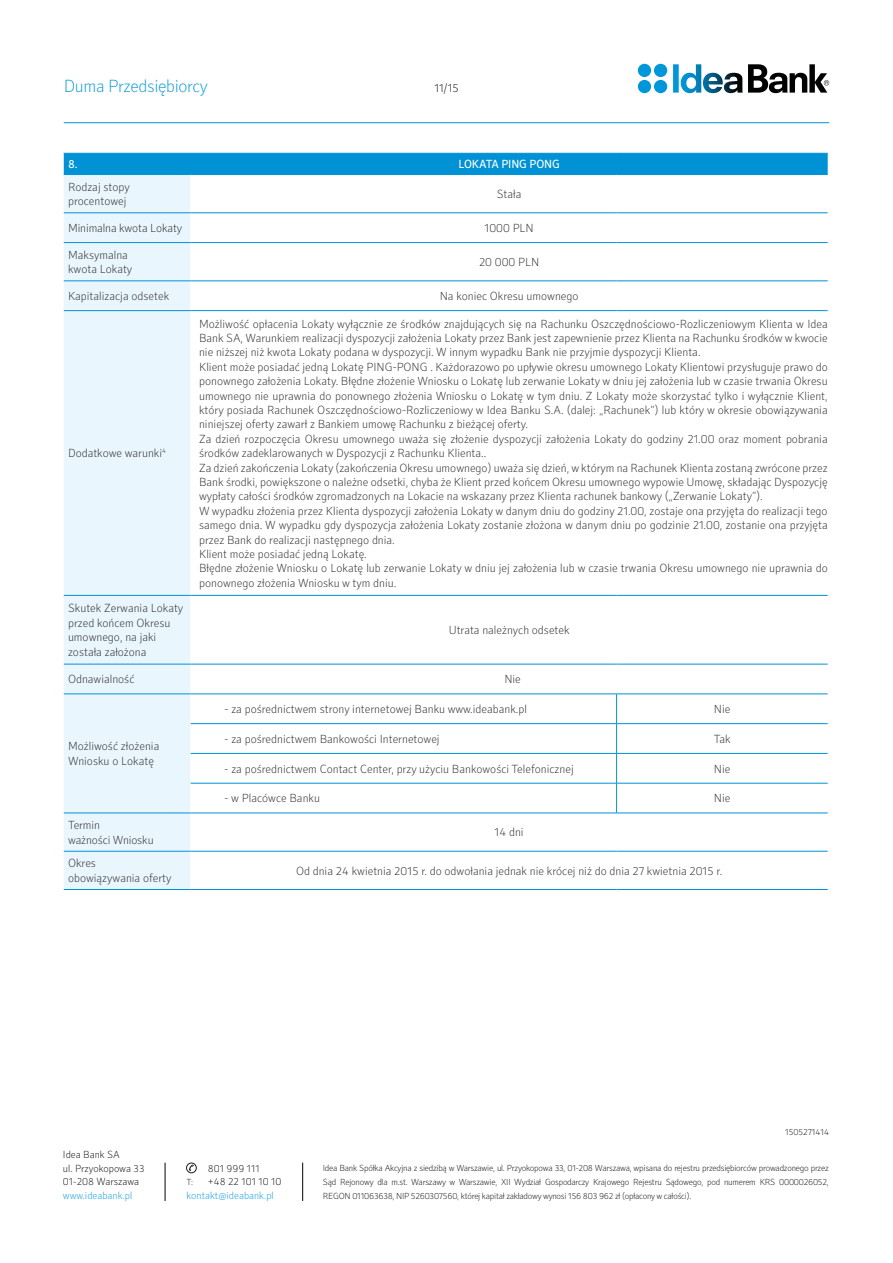
<style>
.page{position:relative;width:893px;height:1263px;background:#fff}
.page>*{position:absolute;margin:0;border:0;box-sizing:border-box;transform-origin:0 0}
.t1{font:100 18px "Secca";letter-spacing:-.02em;color:#0097da}
.t2{font:100 12px/14.4px "Secca";color:#1d1d1b}
.t3{font:12px "Secca";letter-spacing:-.05em;color:#fff}
.t4{font:100 12px "Secca";color:#020203}
.t5{font:100 10.5px/13.5px "Secca";color:#020203}
.t6{font:100 10.5px "Secca";color:#0097da}
.t7{font:100 9px/13.8px "Secca";letter-spacing:-.025em;color:#020203;text-align:justify}
</style>
<div class="page">
<hr style="left:64px;top:122px;width:765px;height:1px;background:#0097da">
<svg style="left:638px;top:64px;width:29px;height:29px"></svg>
<svg style="left:673px;top:64px;width:156px;height:29px"></svg>
<hr style="left:165px;top:1163px;width:1px;height:38px;background:#020203">
<hr style="left:302px;top:1163px;width:1px;height:38px;background:#020203">
<svg style="left:188px;top:1165px;width:6px;height:6px"></svg>
<div style="left:186px;top:1163px;width:10px;height:10px;border:1px solid #1d1d1c;border-radius:50%"></div>
<div style="left:64px;top:154px;width:764px;height:20px;background:#0092d4"></div>
<div style="left:64px;top:175px;width:127px;height:714px;background:#eaf6fe"></div>
<svg style="left:191px;top:212px;width:637px;height:639px"></svg>
<hr style="left:64px;top:213px;width:127px;height:1px;background:#0092d4">
<hr style="left:64px;top:242px;width:127px;height:1px;background:#0092d4">
<hr style="left:64px;top:281px;width:127px;height:1px;background:#0092d4">
<hr style="left:64px;top:310px;width:127px;height:1px;background:#0092d4">
<hr style="left:64px;top:595px;width:127px;height:1px;background:#0092d4">
<hr style="left:64px;top:664px;width:127px;height:1px;background:#0092d4">
<hr style="left:64px;top:694px;width:127px;height:1px;background:#0092d4">
<hr style="left:64px;top:813px;width:127px;height:1px;background:#0092d4">
<hr style="left:191px;top:723px;width:426px;height:1px;background:#0092d4">
<hr style="left:191px;top:753px;width:426px;height:1px;background:#0092d4">
<hr style="left:191px;top:783px;width:426px;height:1px;background:#0092d4">
<hr style="left:64px;top:851px;width:127px;height:1px;background:#0092d4">
<hr style="left:64px;top:889px;width:127px;height:1px;background:#0092d4">
<hr style="left:64px;top:153px;width:127px;height:1px;background:#0092d4">
<hr style="left:64px;top:174px;width:127px;height:1px;background:#0092d4">
<hr style="left:191px;top:153px;width:426px;height:1px;background:#0092d4">
<hr style="left:617px;top:153px;width:211px;height:1px;background:#0092d4">
<hr style="left:191px;top:174px;width:426px;height:1px;background:#0092d4">
<hr style="left:617px;top:174px;width:211px;height:1px;background:#0092d4">
<hr style="left:191px;top:213px;width:426px;height:1px;background:#0092d4">
<hr style="left:617px;top:213px;width:211px;height:1px;background:#0092d4">
<hr style="left:191px;top:242px;width:426px;height:1px;background:#0092d4">
<hr style="left:617px;top:242px;width:211px;height:1px;background:#0092d4">
<hr style="left:191px;top:281px;width:426px;height:1px;background:#0092d4">
<hr style="left:617px;top:281px;width:211px;height:1px;background:#0092d4">
<hr style="left:191px;top:310px;width:426px;height:1px;background:#0092d4">
<hr style="left:617px;top:310px;width:211px;height:1px;background:#0092d4">
<hr style="left:191px;top:595px;width:426px;height:1px;background:#0092d4">
<hr style="left:617px;top:595px;width:211px;height:1px;background:#0092d4">
<hr style="left:191px;top:664px;width:426px;height:1px;background:#0092d4">
<hr style="left:617px;top:664px;width:211px;height:1px;background:#0092d4">
<hr style="left:191px;top:694px;width:426px;height:1px;background:#0092d4">
<hr style="left:617px;top:694px;width:211px;height:1px;background:#0092d4">
<hr style="left:617px;top:723px;width:211px;height:1px;background:#0092d4">
<hr style="left:617px;top:753px;width:211px;height:1px;background:#0092d4">
<svg style="left:616px;top:694px;width:1px;height:89px"></svg>
<hr style="left:617px;top:783px;width:211px;height:1px;background:#0092d4">
<hr style="left:616px;top:783px;width:1px;height:30px;background:#0092d4">
<hr style="left:191px;top:813px;width:426px;height:1px;background:#0092d4">
<hr style="left:617px;top:813px;width:211px;height:1px;background:#0092d4">
<hr style="left:191px;top:851px;width:426px;height:1px;background:#0092d4">
<hr style="left:617px;top:851px;width:211px;height:1px;background:#0092d4">
<hr style="left:191px;top:889px;width:426px;height:1px;background:#0092d4">
<hr style="left:617px;top:889px;width:211px;height:1px;background:#0092d4">
<h1 class="t1" style="left:64px;top:76px;width:146px">Duma Przedsiębiorcy</h1>
<p class="t4" style="left:434px;top:81px;width:26px">11/15</p>
<p class="t3" style="left:68px;top:157px;width:11px">8.</p>
<p class="t3" style="left:458px;top:157px;width:103px">LOKATA PIN G PONG</p>
<p class="t2" style="left:68px;top:180px;width:63px">Rodzaj stopy procentowej</p>
<p class="t2" style="left:497px;top:187px;width:26px">Stała</p>
<p class="t2" style="left:68px;top:221px;width:116px">Minimalna kwota Lokaty</p>
<p class="t2" style="left:484px;top:221px;width:51px">1000 PLN</p>
<p class="t2" style="left:68px;top:248px;width:66px">Maksymalna kwota Lokaty</p>
<p class="t2" style="left:479px;top:255px;width:62px">20 000 PLN</p>
<p class="t2" style="left:68px;top:289px;width:103px">Kapitalizacja odsetek</p>
<p class="t2" style="left:440px;top:289px;width:140px">Na koniec Okresu umownego</p>
<p class="t2" style="left:68px;top:446px;width:100px">Dodatkowe warunki<sup>4</sup></p>
<p class="t2" style="left:68px;top:602px;width:117px">Skutek Zerwania Lokaty przed końcem Okresu umownego, na jaki została założona</p>
<p class="t2" style="left:199px;top:317px;width:630px">Możliwość opłacenia Lokaty wyłącznie ze środków znajdujących się na Rachunku Oszczędnościowo-Rozliczeniowym Klienta w Idea Bank SA, Warunkiem realizacji dyspozycji założenia Lokaty przez Bank jest zapewnienie przez Klienta na Rachunku środków w kwocie nie niższej niż kwota Lokaty podana w dyspozycji. W innym wypadku Bank nie przyjmie dyspozycji Klienta.<br>Klient może posiadać jedną Lokatę PING-PONG . Każdorazowo po upływie okresu umownego Lokaty Klientowi przysługuje prawo do ponownego założenia Lokaty. Błędne złożenie Wniosku o Lokatę lub zerwanie Lokaty w dniu jej założenia lub w czasie trwania Okresu umownego nie uprawnia do ponownego złożenia Wniosku o Lokatę w tym dniu. Z Lokaty może skorzystać tylko i wyłącznie Klient, który posiada Rachunek Oszczędnościowo-Rozliczeniowy w Idea Banku S.A. (dalej: „Rachunek”) lub który w okresie obowiązywania niniejszej oferty zawarł z Bankiem umowę Rachunku z bieżącej oferty.<br>Za dzień rozpoczęcia Okresu umownego uważa się złożenie dyspozycji założenia Lokaty do godziny 21.00 oraz moment pobrania środków zadeklarowanych w Dyspozycji z Rachunku Klienta..<br>Za dzień zakończenia Lokaty (zakończenia Okresu umownego) uważa się dzień, w którym na Rachunek Klienta zostaną zwrócone przez Bank środki, powiększone o należne odsetki, chyba że Klient przed końcem Okresu umownego wypowie Umowę, składając Dyspozycję wypłaty całości środków zgromadzonych na Lokacie na wskazany przez Klienta rachunek bankowy („Zerwanie Lokaty”).<br>W wypadku złożenia przez Klienta dyspozycji założenia Lokaty w danym dniu do godziny 21.00, zostaje ona przyjęta do realizacji tego samego dnia. W wypadku gdy dyspozycja założenia Lokaty zostanie złożona w danym dniu po godzinie 21.00, zostanie ona przyjęta przez Bank do realizacji następnego dnia.<br>Klient może posiadać jedną Lokatę.<br>Błędne złożenie Wniosku o Lokatę lub zerwanie Lokaty w dniu jej założenia lub w czasie trwania Okresu umownego nie uprawnia do ponownego złożenia Wniosku w tym dniu.</p>
<p class="t2" style="left:449px;top:623px;width:122px">Utrata należnych odsetek</p>
<p class="t2" style="left:68px;top:672px;width:68px">Odnawialność</p>
<p class="t2" style="left:504px;top:672px;width:18px">Nie</p>
<p class="t2" style="left:68px;top:740px;width:93px">Możliwość złożenia<br>Wniosku o Lokatę</p>
<p class="t2" style="left:225px;top:702px;width:304px">- za pośrednictwem strony internetowej Banku www.ideabank.pl</p>
<p class="t2" style="left:714px;top:702px;width:18px">Nie</p>
<p class="t2" style="left:225px;top:732px;width:217px">- za pośrednictwem Bankowości Internetowej</p>
<p class="t2" style="left:714px;top:732px;width:18px">Tak</p>
<p class="t2" style="left:225px;top:762px;width:351px">- za pośrednictwem Contact Center, przy użyciu Bankowości Telefonicznej</p>
<p class="t2" style="left:714px;top:762px;width:18px">Nie</p>
<p class="t2" style="left:225px;top:791px;width:97px">- w Placówce Banku</p>
<p class="t2" style="left:714px;top:791px;width:18px">Nie</p>
<p class="t2" style="left:68px;top:818px;width:87px">Termin<br>ważności Wniosku</p>
<p class="t2" style="left:495px;top:825px;width:31px">14 dni</p>
<p class="t2" style="left:68px;top:857px;width:105px">Okres<br>obowiązywania oferty</p>
<p class="t2" style="left:296px;top:864px;width:428px">Od dnia 24 kwietnia 2015 r. do odwołania jednak nie krócej niż do dnia 27 kwietnia 2015 r.</p>
<p class="t7" style="left:785px;top:1126px;width:45px">1505271414</p>
<p class="t5" style="left:63px;top:1148px;width:83px">Idea Bank SA<br>ul. Przyokopowa 33<br>01-208 Warszawa</p>
<p class="t6" style="left:63px;top:1189px;width:71px">www.ideabank.pl</p>
<p class="t5" style="left:208px;top:1161px;width:54px">801 999 111</p>
<p class="t7" style="left:187px;top:1175px;width:8px">T:</p>
<p class="t5" style="left:208px;top:1175px;width:75px">+48 22 101 10 10</p>
<p class="t6" style="left:187px;top:1189px;width:89px">kontakt@ideabank.pl</p>
<p class="t7" style="left:323px;top:1162px;width:507px">Idea Bank Spółka Akcyjna z siedzibą w Warszawie, ul. Przyokopowa 33, 01-208 Warszawa, wpisana do rejestru przedsiębiorców prowadzonego przez Sąd Rejonowy dla m.st. Warszawy w Warszawie, XII Wydział Gospodarczy Krajowego Rejestru Sądowego, pod numerem KRS 0000026052, REGON 011063638, NIP 5260307560, której kapitał zakładowy wynosi 156 803 962 zł (opłacony w całości).</p>
</div>
